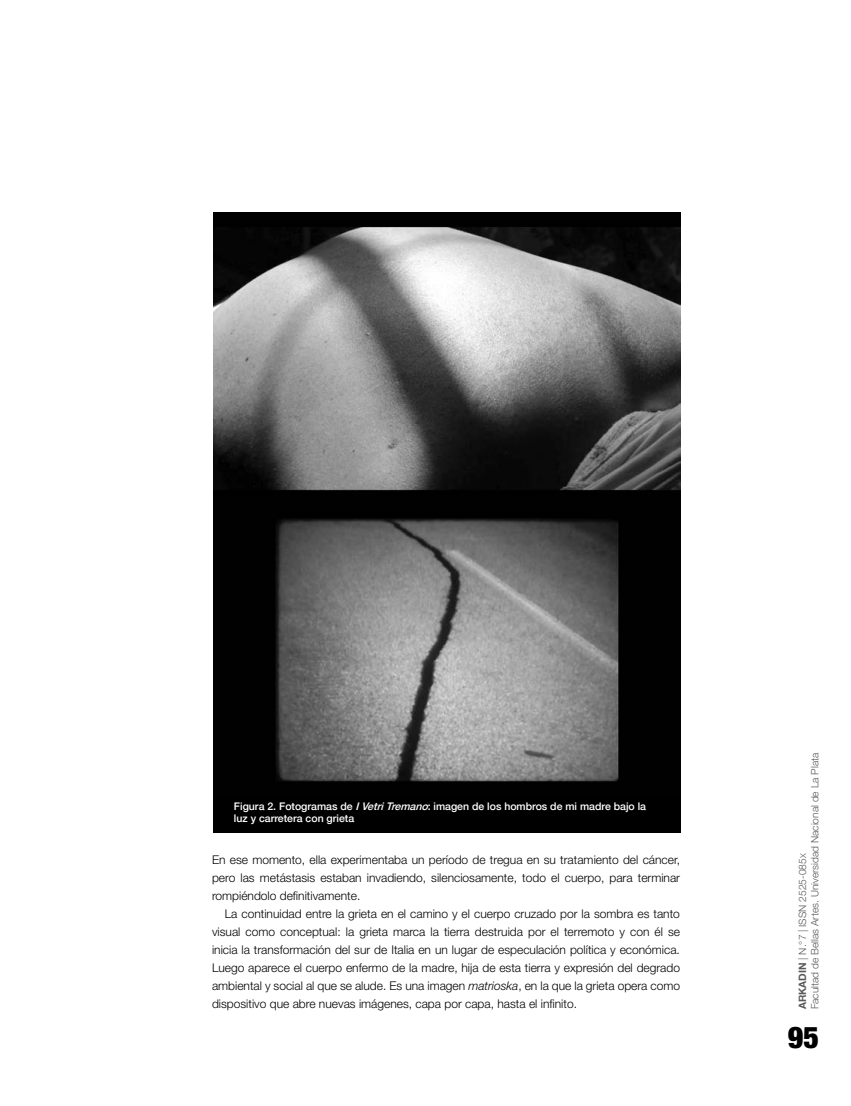
<style>
.page{position:relative;width:851px;height:1106px;background:#fff}
.page>*{position:absolute;margin:0;border:0;box-sizing:border-box;transform-origin:0 0}
.t1{font:900 condensed 30px "Helvetica Neue LT Std";color:#000}
.t2{font:300 12px/18px "Helvetica Neue LT Std";color:#000;text-align:justify}
.t3{font:500 10.5px/12.6px "Helvetica 65";color:#fff}
.t4{font:300 10.2px/12.3px "Helvetica Neue LT Std";color:#58595b}
.s1{font-style:italic}
.s2{font-family:"Helvetica 75";font-weight:700}
.s3{font-family:"Helvetica Neue LT Std Lt SC800";font-weight:400}
.s4{font-family:"Helvetica Neue LT Std Lt SC800";font-weight:400;font-size:8.1px}
</style>
<div class="page">
<div style="left:213px;top:794px;width:467px;height:39px;background:#000"></div>
<img style="left:213px;top:213px;width:467px;height:581px">
<p class="t3" style="left:234px;top:799px;width:413px">Figura 2. Fotogramas de <span class="s1">IVetriTremano</span>: imagen de los hombros de mi madre bajo la luz y carretera con grieta</p>
<p class="t2" style="left:212px;top:850px;width:469px">En ese momento, ella experimentaba un período de tregua en su tratamiento del cáncer, pero las metástasis estaban invadiendo, silenciosamente, todo el cuerpo, para terminar rompiéndolo definitivamente.</p>
<p class="t2" style="left:212px;top:904px;width:469px;text-indent:13px">La continuidad entre la grieta en el camino y el cuerpo cruzado por la sombra es tanto visual como conceptual: la grieta marca la tierra destruida por el terremoto y con él se inicia la transformación del sur de Italia en un lugar de especulación política y económica.<br>Luego aparece el cuerpo enfermo de la madre, hija de esta tierra y expresión del degrado ambiental y social al que se alude. Es una imagen <span class="s1">matrioska</span>, en la que la grieta opera como dispositivo que abre nuevas imágenes, capa por capa, hasta el infinito.</p>
<p class="t4" style="left:796px;top:1009px;width:258px;rotate:-90deg"><span class="s2">ARKADIN</span> | N.°7 | issn <span class="s3">2525-085</span><span class="s4">x<br></span>Facultad de Bellas Artes. Universidad Nacional de La Plata</p>
<h1 class="t1" style="left:787px;top:1018px;width:33px">95</h1>
</div>
